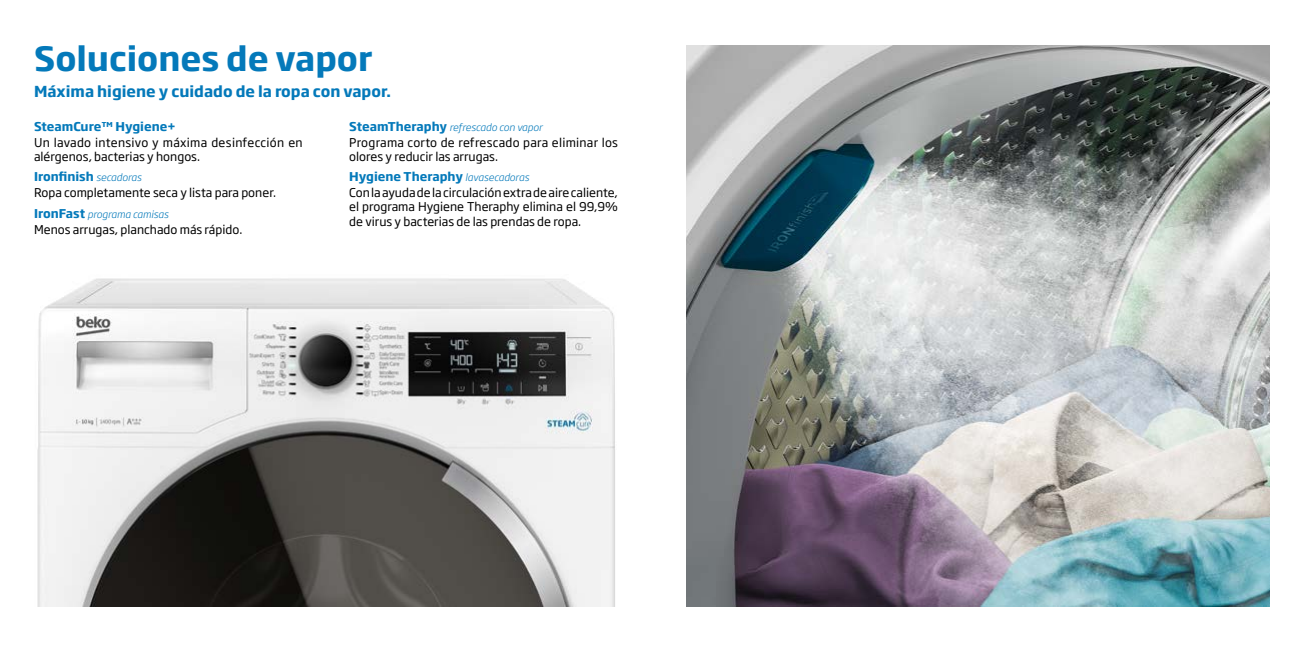
<style>
.page{position:relative;width:1304px;height:652px;background:#fff}
.page>*{position:absolute;margin:0;border:0;box-sizing:border-box;transform-origin:0 0}
.t1{font:700 33px "Soho Gothic Pro";color:#0479ba}
.t2{font:700 15px "Soho Gothic Pro";color:#0479ba}
.t3{font:12px/14.4px "Soho Gothic Pro";color:#000}
.t4{font:700 12px "Soho Gothic Pro";color:#0479ba}
.t5{font:italic 300 10px "Soho Gothic Pro";color:#0479ba}
.s1{font-weight:700;color:#0479ba}
.s2{font-weight:300;font-style:italic;font-size:10px;color:#0479ba}
.s3{font-weight:700;font-style:normal;font-size:12px}
</style>
<div class="page">
<img style="left:37px;top:278px;width:578px;height:329px">
<img style="left:686px;top:45px;width:584px;height:562px">
<h1 class="t1" style="left:34px;top:33px;width:340px">Soluciones de vapor</h1>
<p class="t2" style="left:34px;top:80px;width:358px">Máxima higiene y cuidado de la ropa con vapor.</p>
<p class="t4" style="left:34px;top:117px;width:143px">SteamCure™ Hygiene+</p>
<p class="t3" style="left:34px;top:135px;width:270px">Un lavado intensivo y máxima desinfección en alérgenos, bacterias y hongos.</p>
<p class="t3" style="left:34px;top:168px;width:244px;line-height:15.7px"><span class="s1">Ironfinish</span> <span class="s2">secadoras<br></span>Ropa completamente seca y lista para poner.</p>
<p class="t5" style="left:34px;top:207px;width:136px"><span class="s3">IronFast</span> programa camisas</p>
<p class="t3" style="left:34px;top:222px;width:210px">Menos arrugas, planchado más rápido.</p>
<p class="t5" style="left:349px;top:120px;width:195px"><span class="s3">SteamTheraphy</span> refrescado con vapor</p>
<p class="t3" style="left:349px;top:135px;width:270px">Programa corto de refrescado para eliminar los olores y reducir las arrugas.</p>
<p class="t3" style="left:349px;top:168px;width:270px;line-height:15.7px"><span class="s1">Hygiene Theraphy</span> <span class="s2">lavasecadoras<br></span>Con la ayuda de la circulación extra de aire caliente,</p>
<p class="t3" style="left:349px;top:199px;width:270px">el programa Hygiene Theraphy elimina el 99,9% de virus y bacterias de las prendas de ropa.</p>
</div>
